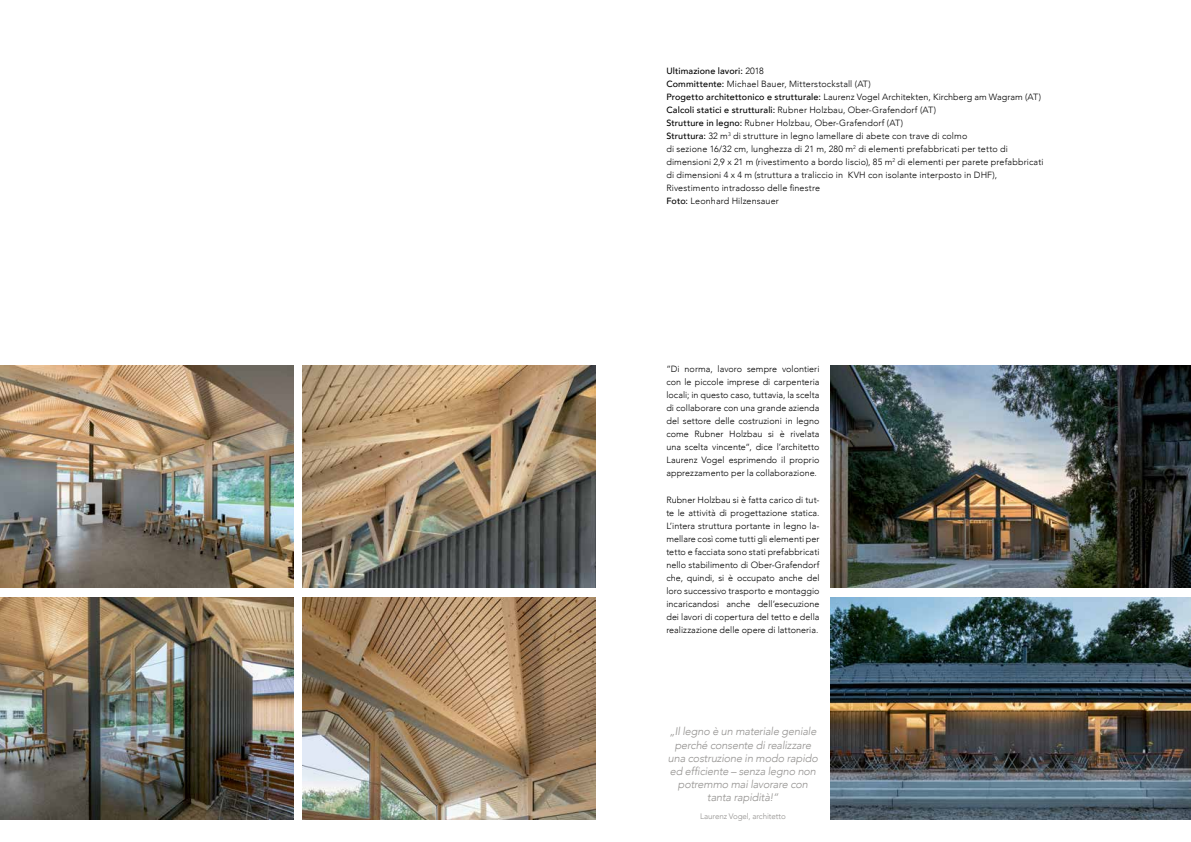
<style>
.page{position:relative;width:1191px;height:842px;background:#fff}
.page>*{position:absolute;margin:0;border:0;box-sizing:border-box;transform-origin:0 0}
.t1{font:italic 300 11px/13.2px "Avenir";letter-spacing:-.02em;color:#949290;text-align:center}
.t2{font:300 9px/13px "Avenir";letter-spacing:.01em;color:#000;text-align:justify}
.t3{font:300 8px "Avenir";letter-spacing:-.01em;color:#949290}
.s1{font-weight:500}
</style>
<div class="page">
<img style="left:0;top:366px;width:293px;height:222px">
<img style="left:302px;top:366px;width:293px;height:222px">
<img style="left:0;top:597px;width:293px;height:222px">
<img style="left:302px;top:597px;width:293px;height:222px">
<img style="left:831px;top:366px;width:360px;height:222px">
<img style="left:831px;top:597px;width:360px;height:222px">
<p class="t2" style="left:666px;top:65px;width:379px;text-align:left"><span class="s1">Ultimazione lavori:</span> 2018<br><span class="s1">Committente:</span> Michael Bauer, Mitterstockstall (AT)<br><span class="s1">Progetto architettonico e strutturale:</span> Laurenz Vogel Architekten, Kirchberg am Wagram (AT)<br><span class="s1">Calcoli statici e strutturali:</span> Rubner Holzbau, Ober-Grafendorf (AT)<br><span class="s1">Strutture in legno:</span> Rubner Holzbau, Ober-Grafendorf (AT)<br><span class="s1">Struttura:</span> 32 m<sup>3</sup> di strutture in legno lamellare di abete con trave di colmo<br>di sezione 16/32 cm, lunghezza di 21 m, 280 m<sup>2</sup> di elementi prefabbricati per tetto di dimensioni 2,9 x 21 m (rivestimento a bordo liscio), 85 m<sup>2</sup> di elementi per parete prefabbricati di dimensioni 4 x 4 m (struttura a traliccio in KVH con isolante interposto in DHF), Rivestimento intradosso delle finestre<br><span class="s1">Foto:</span> Leonhard Hilzensauer</p>
<p class="t2" style="left:666px;top:362px;width:155px">”Di norma, lavoro sempre volontieri con le piccole imprese di carpenteria locali; in questo caso, tuttavia, la scelta di collaborare con una grande azienda del settore delle costruzioni in legno come Rubner Holzbau si è rivelata una scelta vincente“, dice l’architetto Laurenz Vogel esprimendo il proprio apprezzamento per la collaborazione.</p>
<p class="t2" style="left:666px;top:494px;width:155px">Rubner Holzbau si è fatta carico di tut&shy;te le attività di progettazione statica.<br>L’intera struttura portante in legno la&shy;mellare così come tutti gli elementi per tetto e facciata sono stati prefabbricati nello stabilimento di Ober-Grafendorf che, quindi, si è occupato anche del loro successivo trasporto e montaggio incaricandosi anche dell’esecuzione dei lavori di copertura del tetto e della realizzazione delle opere di lattoneria.</p>
<p class="t1" style="left:668px;top:726px;width:152px">„Il legno è un materiale geniale perché consente di realizzare una costruzione in modo rapido ed efficiente – senza legno non potremmo mai lavorare con tanta rapidità!“</p>
<p class="t3" style="left:700px;top:812px;width:87px">Laurenz Vogel, architetto</p>
</div>
